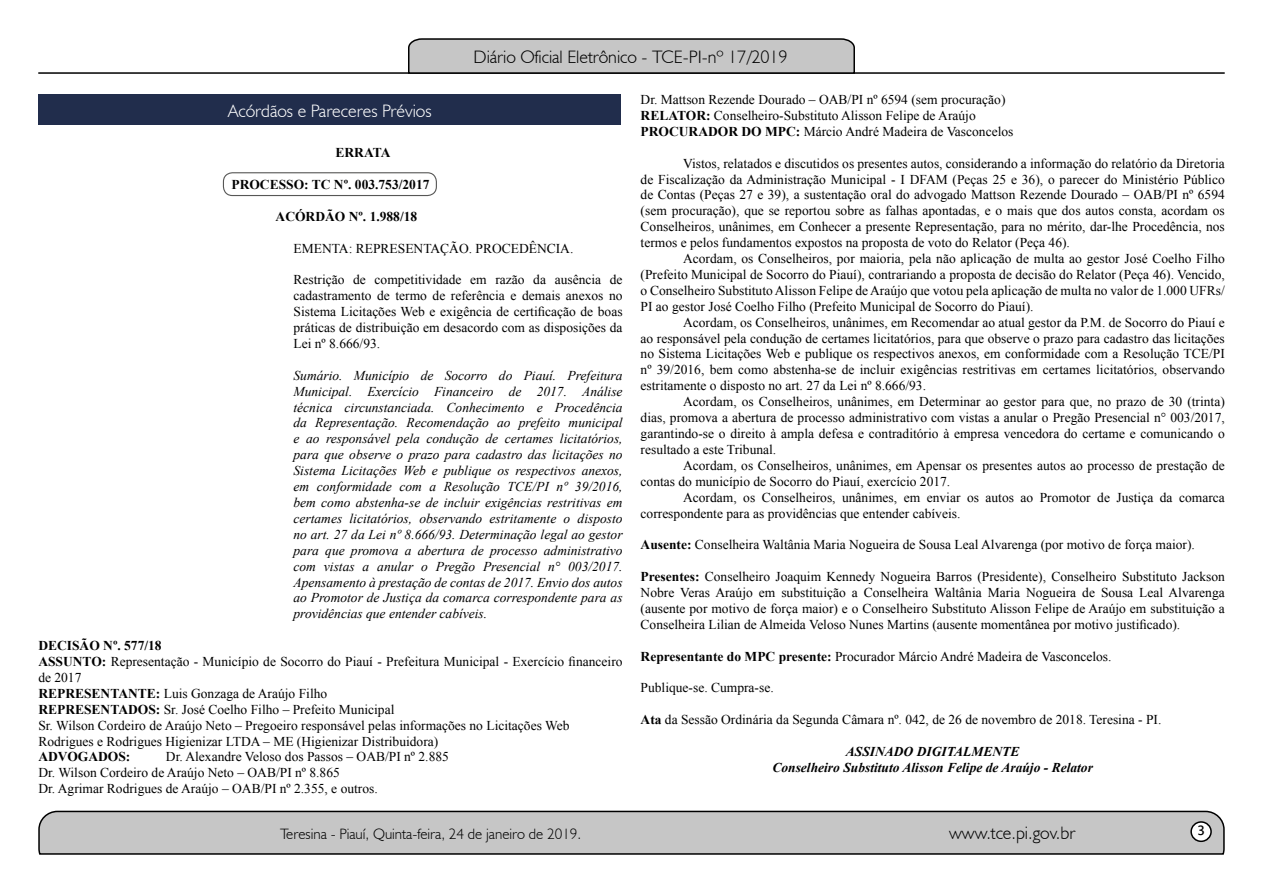
<style>
.page{position:relative;width:1263px;height:893px;background:#fff}
.page>*{position:absolute;margin:0;border:0;box-sizing:border-box;transform-origin:0 0}
.t1{font:300 18px "Humanist 521 BT";color:#000}
.t2{font:300 18px "Humanist 521 BT";color:#fff}
.t3{font:300 15px "Humanist 521 BT";color:#000}
.t4{font:15px "Estrangelo Edessa";color:#000}
.t5{font:13.5px/15.9px "Times New Roman";color:#000;text-align:justify}
.t6{font:italic 13.5px/15.9px "Times New Roman";color:#000;text-align:justify}
.t7{font:italic 700 13.5px/15.9px "Times New Roman";color:#000;text-align:center}
.t8{font:700 13.5px "Times New Roman";color:#000}
.s1{font-weight:700}
</style>
<div class="page">
<svg style="left:38px;top:810px;width:1187px;height:45px;background:#b9b9b9"></svg>
<div style="left:1191px;top:822px;width:20px;height:19px;background:#fff;border-radius:50%"></div>
<div style="left:1190px;top:821px;width:22px;height:21px;border:2px solid #000;border-radius:50%"></div>
<hr style="left:38px;top:72px;width:1187px;height:2px;background:#000">
<svg style="left:407px;top:38px;width:449px;height:36px;background:#b4b4b4"></svg>
<div style="left:39px;top:94px;width:582px;height:31px;background:#212d4c"></div>
<div style="left:223px;top:172px;width:214px;height:24px;border:1px solid #575756;border-radius:9px"></div>
<h1 class="t1" style="left:473px;top:46px;width:316px">Diário Oficial Eletrônico - TCE-PI-nº 17/2019</h1>
<h1 class="t2" style="left:228px;top:99px;width:205px">Acórdãos e Pareceres Prévios</h1>
<p class="t8" style="left:335px;top:143px;width:57px">ERRATA</p>
<p class="t8" style="left:231px;top:175px;width:200px">PROCESSO: TC Nº. 003.753/2017</p>
<p class="t8" style="left:276px;top:207px;width:143px">ACÓRDÃO Nº. 1.988/18</p>
<p class="t5" style="left:293px;top:240px;width:281px">EMENTA: REPRESENTAÇÃO. PROCEDÊNCIA.</p>
<p class="t5" style="left:293px;top:272px;width:331px">Restrição de competitividade em razão da ausência de cadastramento de termo de referência e demais anexos no Sistema Licitações Web e exigência de certificação de boas práticas de distribuição em desacordo com as disposições da Lei nº 8.666/93.</p>
<p class="t6" style="left:293px;top:367px;width:331px">Sumário. Município de Socorro do Piauí. Prefeitura Municipal. Exercício Financeiro de 2017. Análise técnica circunstanciada. Conhecimento e Procedência da Representação. Recomendação ao prefeito municipal e ao responsável pela condução de certames licitatórios, para que observe o prazo para cadastro das licitações no Sistema Licitações Web e publique os respectivos anexos, em conformidade com a Resolução TCE/PI nº 39/2016, bem como abstenha-se de incluir exigências restritivas em certames licitatórios, observando estritamente o disposto no art. 27 da Lei nº 8.666/93. Determinação legal ao gestor para que promova a abertura de processo administrativo com vistas a anular o Pregão Presencial n° 003/2017.<br>Apensamento à prestação de contas de 2017. Envio dos autos ao Promotor de Justiça da comarca correspondente para as providências que entender cabíveis.</p>
<p class="t5" style="left:38px;top:637px;width:586px;text-align:left"><span class="s1">DECISÃO Nº. 577/18<br>ASSUNTO:</span> Representação - Município de Socorro do Piauí - Prefeitura Municipal - Exercício financeiro de 2017<br><span class="s1">REPRESENTANTE:</span> Luis Gonzaga de Araújo Filho<br><span class="s1">REPRESENTADOS:</span> Sr. José Coelho Filho – Prefeito Municipal<br>Sr. Wilson Cordeiro de Araújo Neto – Pregoeiro responsável pelas informações no Licitações Web Rodrigues e Rodrigues Higienizar LTDA – ME (Higienizar Distribuidora)</p>
<p class="t8" style="left:38px;top:748px;width:93px">ADVOGADOS:</p>
<p class="t5" style="left:38px;top:749px;width:412px;text-align:left;text-indent:128px">Dr. Alexandre Veloso dos Passos – OAB/PI nº 2.885<br>Dr. Wilson Cordeiro de Araújo Neto – OAB/PI nº 8.865<br>Dr. Agrimar Rodrigues de Araújo – OAB/PI nº 2.355, e outros.</p>
<p class="t5" style="left:641px;top:91px;width:374px;text-align:left">Dr. Mattson Rezende Dourado – OAB/PI nº 6594 (sem procuração)<br><span class="s1">RELATOR:</span> Conselheiro-Substituto Alisson Felipe de Araújo<br><span class="s1">PROCURADOR DO MPC:</span> Márcio André Madeira de Vasconcelos</p>
<p class="t5" style="left:641px;top:155px;width:586px;text-indent:43px">Vistos, relatados e discutidos os presentes autos, considerando a informação do relatório da Diretoria de Fiscalização da Administração Municipal - I DFAM (Peças 25 e 36), o parecer do Ministério Público de Contas (Peças 27 e 39), a sustentação oral do advogado Mattson Rezende Dourado – OAB/PI nº 6594 (sem procuração), que se reportou sobre as falhas apontadas, e o mais que dos autos consta, acordam os Conselheiros, unânimes, em Conhecer a presente Representação, para no mérito, dar-lhe Procedência, nos termos e pelos fundamentos expostos na proposta de voto do Relator (Peça 46).</p>
<p class="t5" style="left:641px;top:250px;width:586px;text-indent:43px">Acordam, os Conselheiros, por maioria, pela não aplicação de multa ao gestor José Coelho Filho (Prefeito Municipal de Socorro do Piauí), contrariando a proposta de decisão do Relator (Peça 46). Vencido, o Conselheiro Substituto Alisson Felipe de Araújo que votou pela aplicação de multa no valor de 1.000 UFRs/ PI ao gestor José Coelho Filho (Prefeito Municipal de Socorro do Piauí).</p>
<p class="t5" style="left:641px;top:314px;width:586px;text-indent:43px">Acordam, os Conselheiros, unânimes, em Recomendar ao atual gestor da P.M. de Socorro do Piauí e ao responsável pela condução de certames licitatórios, para que observe o prazo para cadastro das licitações no Sistema Licitações Web e publique os respectivos anexos, em conformidade com a Resolução TCE/PI nº 39/2016, bem como abstenha-se de incluir exigências restritivas em certames licitatórios, observando estritamente o disposto no art. 27 da Lei nº 8.666/93.</p>
<p class="t5" style="left:641px;top:393px;width:586px;text-indent:43px">Acordam, os Conselheiros, unânimes, em Determinar ao gestor para que, no prazo de 30 (trinta) dias, promova a abertura de processo administrativo com vistas a anular o Pregão Presencial n° 003/2017, garantindo-se o direito à ampla defesa e contraditório à empresa vencedora do certame e comunicando o resultado a este Tribunal.</p>
<p class="t5" style="left:641px;top:457px;width:586px;text-indent:43px">Acordam, os Conselheiros, unânimes, em Apensar os presentes autos ao processo de prestação de contas do município de Socorro do Piauí, exercício 2017.</p>
<p class="t5" style="left:641px;top:489px;width:586px;text-indent:43px">Acordam, os Conselheiros, unânimes, em enviar os autos ao Promotor de Justiça da comarca correspondente para as providências que entender cabíveis.</p>
<p class="t5" style="left:641px;top:537px;width:556px"><span class="s1">Ausente:</span> Conselheira Waltânia Maria Nogueira de Sousa Leal Alvarenga (por motivo de força maior).</p>
<p class="t5" style="left:641px;top:568px;width:586px"><span class="s1">Presentes:</span> Conselheiro Joaquim Kennedy Nogueira Barros (Presidente), Conselheiro Substituto Jackson Nobre Veras Araújo em substituição a Conselheira Waltânia Maria Nogueira de Sousa Leal Alvarenga (ausente por motivo de força maior) e o Conselheiro Substituto Alisson Felipe de Araújo em substituição a Conselheira Lilian de Almeida Veloso Nunes Martins (ausente momentânea por motivo justificado).</p>
<p class="t5" style="left:641px;top:648px;width:472px"><span class="s1">Representante do MPC presente:</span> Procurador Márcio André Madeira de Vasconcelos.</p>
<p class="t5" style="left:641px;top:680px;width:135px">Publique-se. Cumpra-se.</p>
<p class="t5" style="left:641px;top:712px;width:522px"><span class="s1">Ata</span> da Sessão Ordinária da Segunda Câmara nº. 042, de 26 de novembro de 2018. Teresina - PI.</p>
<p class="t7" style="left:772px;top:743px;width:322px">ASSINADO DIGITALMENTE<br>Conselheiro Substituto Alisson Felipe de Araújo - Relator</p>
<p class="t3" style="left:280px;top:824px;width:303px">Teresina - Piauí, Quinta-feira, 24 de janeiro de 2019.</p>
<h1 class="t1" style="left:949px;top:822px;width:128px">www.tce.pi.gov.br</h1>
<p class="t4" style="left:1197px;top:823px;width:9px">3</p>
</div>
